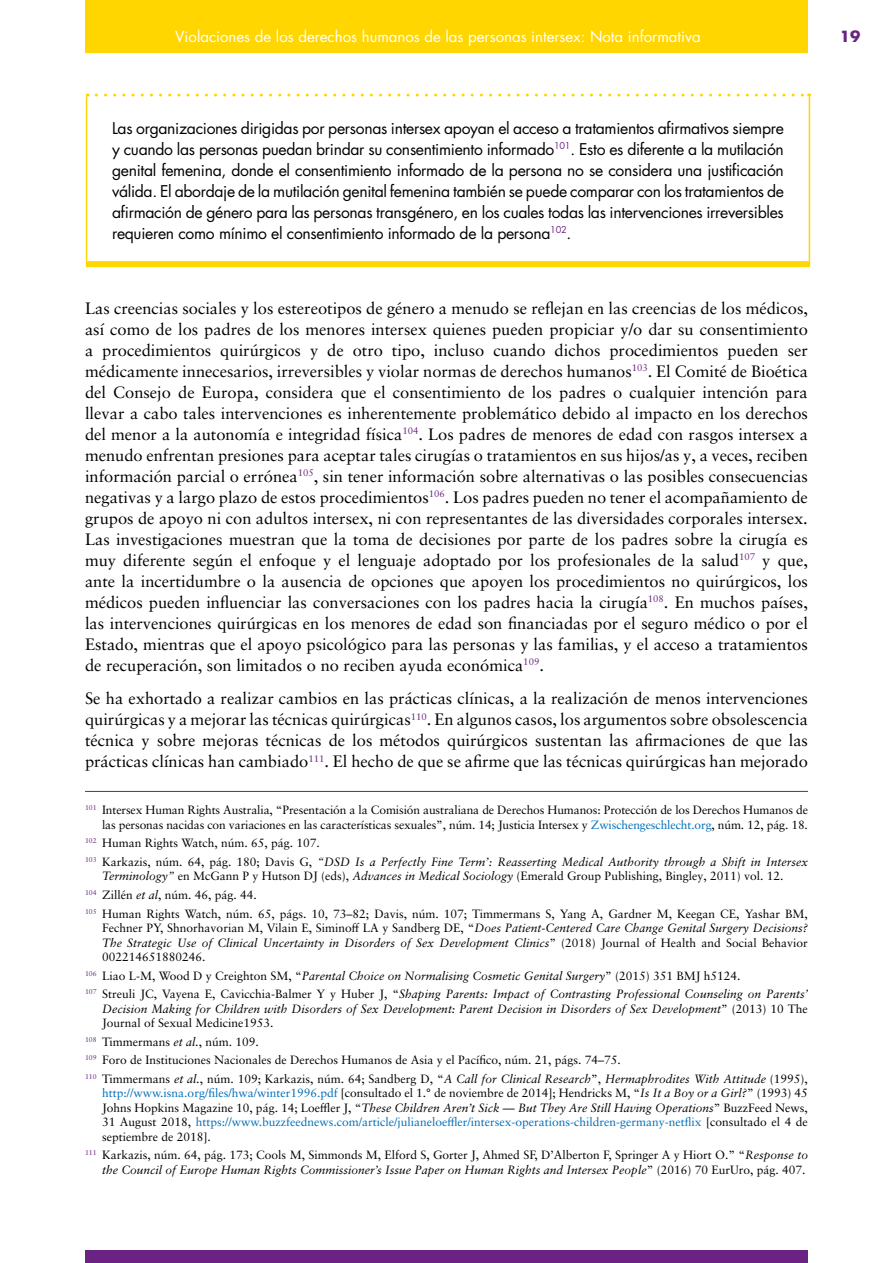
<style>
.page{position:relative;width:893px;height:1263px;background:#fff}
.page>*{position:absolute;margin:0;border:0;box-sizing:border-box;transform-origin:0 0}
.t1{font:16.5px/21px "Sabon LT Pro";color:#000;text-align:justify}
.t2{font:15.75px/21px "Futura Std";letter-spacing:-.02em;color:#000;text-align:justify}
.t3{font:15px "Futura Std";color:#fff}
.t4{font:700 15px "Futura Std";color:#6a2383}
.t5{font:12px/14.4px "Sabon LT Pro";color:#000;text-align:right}
.t6{font:italic 12px/14.4px "Sabon LT Pro";color:#000}
.s1{color:#006eb8}
.s2{font-style:normal}
.s3{font-style:italic}
</style>
<div class="page">
<div style="left:85px;top:0;width:723px;height:53px;background:#ffd600"></div>
<div style="left:85px;top:1251px;width:723px;height:12px;background:#6a2383"></div>
<svg style="left:96px;top:94px;width:714px;height:3px"></svg>
<hr style="left:86px;top:97px;width:1px;height:164px;background:#ffd600">
<hr style="left:809px;top:97px;width:1px;height:164px;background:#ffd600">
<div style="left:86px;top:261px;width:724px;height:6px;background:#ffd600"></div>
<hr style="left:85px;top:791px;width:723px;height:1px;background:#6a2383">
<p class="t3" style="left:175px;top:27px;width:527px">Violaciones de los derechos humanos de las personas intersex: Nota informativa</p>
<p class="t4" style="left:840px;top:26px;width:22px">19</p>
<p class="t2" style="left:112px;top:117px;width:673px">Las organizaciones dirigidas por personas intersex apoyan el acceso a tratamientos afirmativos siempre y cuando las personas puedan brindar su consentimiento informado<sup>101</sup>. Esto es diferente a la mutilación genital femenina, donde el consentimiento informado de la persona no se considera una justificación válida. El abordaje de la mutilación genital femenina también se puede comparar con los tratamientos de afirmación de género para las personas transgénero, en los cuales todas las intervenciones irreversibles requieren como mínimo el consentimiento informado de la persona<sup>102</sup>.</p>
<p class="t1" style="left:85px;top:297px;width:724px">Las creencias sociales y los estereotipos de género a menudo se reflejan en las creencias de los médicos, así como de los padres de los menores intersex quienes pueden propiciar y/o dar su consentimiento a procedimientos quirúrgicos y de otro tipo, incluso cuando dichos procedimientos pueden ser médicamente innecesarios, irreversibles y violar normas de derechos humanos<sup>103</sup>. El Comité de Bioética del Consejo de Europa, considera que el consentimiento de los padres o cualquier intención para llevar a cabo tales intervenciones es inherentemente problemático debido al impacto en los derechos del menor a la autonomía e integridad física<sup>104</sup>. Los padres de menores de edad con rasgos intersex a menudo enfrentan presiones para aceptar tales cirugías o tratamientos en sus hijos/as y, a veces, reciben información parcial o errónea<sup>105</sup>, sin tener información sobre alternativas o las posibles consecuencias negativas y a largo plazo de estos procedimientos<sup>106</sup>. Los padres pueden no tener el acompañamiento de grupos de apoyo ni con adultos intersex, ni con representantes de las diversidades corporales intersex.<br>Las investigaciones muestran que la toma de decisiones por parte de los padres sobre la cirugía es muy diferente según el enfoque y el lenguaje adoptado por los profesionales de la salud<sup>107</sup> y que, ante la incertidumbre o la ausencia de opciones que apoyen los procedimientos no quirúrgicos, los médicos pueden influenciar las conversaciones con los padres hacia la cirugía<sup>108</sup>. En muchos países, las intervenciones quirúrgicas en los menores de edad son financiadas por el seguro médico o por el Estado, mientras que el apoyo psicológico para las personas y las familias, y el acceso a tratamientos de recuperación, son limitados o no reciben ayuda económica<sup>109</sup>.</p>
<p class="t1" style="left:85px;top:688px;width:724px">Se ha exhortado a realizar cambios en las prácticas clínicas, a la realización de menos intervenciones quirúrgicas y a mejorar las técnicas quirúrgicas<sup>110</sup>. En algunos casos, los argumentos sobre obsolescencia técnica y sobre mejoras técnicas de los métodos quirúrgicos sustentan las afirmaciones de que las prácticas clínicas han cambiado<sup>111</sup>. El hecho de que se afirme que las técnicas quirúrgicas han mejorado</p>
<p class="t5" style="left:85px;top:803px;width:724px"><sup>101</sup> Intersex Human Rights Australia, “Presentación a la Comisión australiana de Derechos Humanos: Protección de los Derechos Humanos de las personas nacidas con variaciones en las características sexuales”, núm. 14; Justicia Intersex y <span class="s1">Zwischengeschlecht.org</span>, núm. 12, pág. 18.</p>
<p class="t6" style="left:85px;top:833px;width:724px;line-height:18.6px"><sup>102</sup> <span class="s2">Human Rights Watch, núm. 65, pág. 107.<br></span><sup>103</sup> <span class="s2">Karkazis, núm. 64, pág. 180; Davis G,</span> “DSD Is a Perfectly Fine Term’: Reasserting Medical Authority through a Shift in Intersex</p>
<p class="t5" style="left:85px;top:867px;width:724px;line-height:18.6px;text-align:left;text-indent:17px"><span class="s3">Terminology”</span> en McGann P y Hutson DJ (eds), <span class="s3">Advances in Medical Sociology</span> (Emerald Group Publishing, Bingley, 2011) vol. 12.<br><sup>104</sup> Zillén <span class="s3">et al</span>, núm. 46, pág. 44.<br><sup>105</sup> Human Rights Watch, núm. 65, págs. 10, 73–82; Davis, núm. 107; Timmermans S, Yang A, Gardner M, Keegan CE, Yashar BM,</p>
<p class="t6" style="left:102px;top:920px;width:707px;text-align:justify"><span class="s2">Fechner PY, Shnorhavorian M, Vilain E, Siminoff LA y Sandberg DE, “</span>Does Patient-Centered Care Change Genital Surgery Decisions?<br>The Strategic Use of Clinical Uncertainty in Disorders of Sex Development Clinics<span class="s2">” (2018) Journal of Health and Social Behavior 002214651880246.</span></p>
<p class="t6" style="left:85px;top:966px;width:724px;line-height:18.6px"><sup>106</sup> <span class="s2">Liao L-M, Wood D y Creighton SM, “</span>Parental Choice on Normalising Cosmetic Genital Surgery<span class="s2">” (2015) 351 BMJ h5124.<br></span><sup>107</sup> <span class="s2">Streuli JC, Vayena E, Cavicchia-Balmer Y y Huber J, “</span>Shaping Parents: Impact of Contrasting Professional Counseling on Parents’</p>
<p class="t6" style="left:102px;top:1001px;width:707px">Decision Making for Children with Disorders of Sex Development: Parent Decision in Disorders of Sex Development<span class="s2">” (2013) 10 The<br>Journal of Sexual Medicine1953.</span></p>
<p class="t5" style="left:85px;top:1032px;width:724px;line-height:18.6px;text-align:left"><sup>108</sup> Timmermans <span class="s3">et al.</span>, núm. 109.<br><sup>109</sup> Foro de Instituciones Nacionales de Derechos Humanos de Asia y el Pacífico, núm. 21, págs. 74–75.<br><sup>110</sup> Timmermans <span class="s3">et al.</span>, núm. 109; Karkazis, núm. 64; Sandberg D, “<span class="s3">A Call for Clinical Research</span>”, <span class="s3">Hermaphrodites With Attitude</span> (1995),</p>
<p class="t5" style="left:102px;top:1086px;width:707px;text-align:justify"><span class="s1">http://www.isna.org/files/hwa/winter1996.pdf</span> [consultado el 1.° de noviembre de 2014]; Hendricks M, “<span class="s3">Is It a Boy or a Girl?</span>” (1993) 45<br>Johns Hopkins Magazine 10, pág. 14; Loeffler J, “<span class="s3">These Children Aren’t Sick — But They Are Still Having Operations</span>” BuzzFeed News, 31 August 2018, <span class="s1">https://www.buzzfeednews.com/article/julianeloeffler/intersex-operations-children-germany-netflix</span> [consultado el 4 de septiembre de 2018].</p>
<p class="t5" style="left:85px;top:1147px;width:724px"><sup>111</sup> Karkazis, núm. 64, pág. 173; Cools M, Simmonds M, Elford S, Gorter J, Ahmed SF, D’Alberton F, Springer A y Hiort O.” “<span class="s3">Response to the Council of Europe Human Rights Commissioner’s Issue Paper on Human Rights and Intersex People</span>” (2016) 70 EurUro, pág. 407.</p>
</div>
